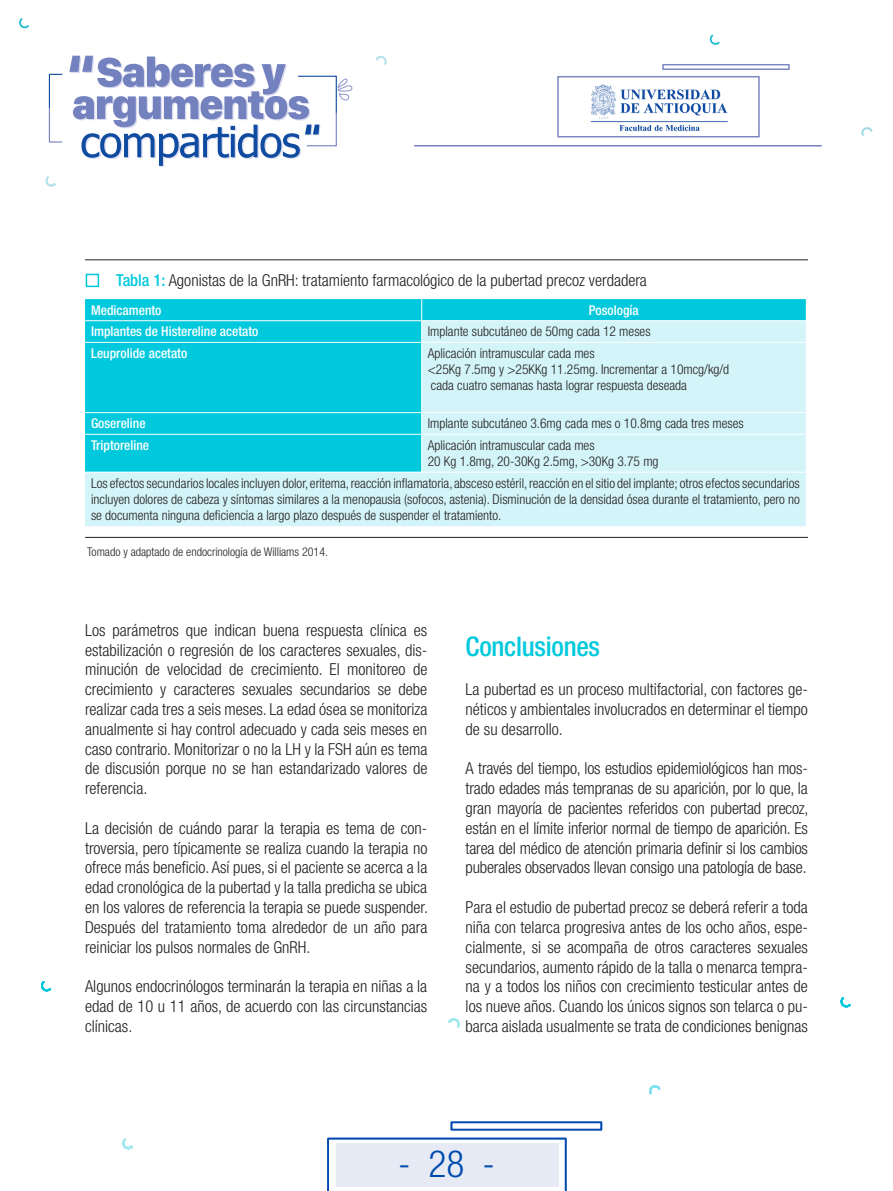
<style>
.page{position:relative;width:893px;height:1191px;background:#fff}
.page>*{position:absolute;margin:0;border:0;box-sizing:border-box;transform-origin:0 0}
.t1{font:300 condensed 37.5px "Helvetica Neue LT Std";color:#004bad}
.t2{font:500 condensed 27px "Helvetica Neue LT Std";letter-spacing:-.01em;color:#00c9dd}
.t3{font:300 condensed 16.5px/19.8px "Helvetica Neue LT Std";color:#231f20;text-align:justify}
.t4{font:300 condensed 13.5px/16.2px "Helvetica Neue LT Std";color:#231f20}
.t5{font:500 condensed 13.5px "Helvetica Neue LT Std";color:#fff}
.t6{font:300 condensed 12px "Helvetica Neue LT Std";color:#231f20}
.s1{font-weight:500;color:#00c9dd}
</style>
<div class="page">
<svg style="left:48px;top:55px;width:305px;height:112px"></svg>
<div style="left:662px;top:64px;width:128px;height:6px;border:2px solid #7c88c3"></div>
<hr style="left:415px;top:145px;width:406px;height:1px;background:#7381bf">
<div style="left:557px;top:76px;width:203px;height:61px;border:2px solid #7c88c3"></div>
<svg style="left:591px;top:84px;width:137px;height:47px"></svg>
<svg style="left:19px;top:18px;width:10px;height:11px"></svg>
<svg style="left:376px;top:55px;width:11px;height:10px"></svg>
<svg style="left:45px;top:176px;width:11px;height:11px"></svg>
<svg style="left:861px;top:127px;width:12px;height:9px"></svg>
<svg style="left:709px;top:35px;width:11px;height:10px"></svg>
<svg style="left:451px;top:1121px;width:151px;height:9px"></svg>
<svg style="left:327px;top:1137px;width:239px;height:54px"></svg>
<svg style="left:41px;top:981px;width:10px;height:10px"></svg>
<svg style="left:448px;top:1018px;width:12px;height:10px"></svg>
<svg style="left:122px;top:1138px;width:11px;height:11px"></svg>
<svg style="left:649px;top:1085px;width:12px;height:9px"></svg>
<svg style="left:840px;top:997px;width:10px;height:10px"></svg>
<div style="left:85px;top:299px;width:721px;height:21px;background:#00c9dd"></div>
<svg style="left:85px;top:321px;width:721px;height:205px;background:#86e4ee"></svg>
<svg style="left:421px;top:299px;width:1px;height:43px"></svg>
<hr style="left:85px;top:342px;width:337px;height:1px;background:#fff">
<hr style="left:422px;top:342px;width:384px;height:1px;background:#fff">
<hr style="left:421px;top:343px;width:1px;height:69px;background:#fff">
<hr style="left:85px;top:412px;width:337px;height:1px;background:#fff">
<hr style="left:422px;top:412px;width:384px;height:1px;background:#fff">
<svg style="left:421px;top:413px;width:1px;height:21px"></svg>
<hr style="left:85px;top:434px;width:337px;height:1px;background:#fff">
<hr style="left:422px;top:434px;width:384px;height:1px;background:#fff">
<hr style="left:421px;top:434px;width:1px;height:38px;background:#fff">
<hr style="left:85px;top:472px;width:337px;height:1px;background:#fff">
<hr style="left:422px;top:472px;width:384px;height:1px;background:#fff">
<div style="left:86px;top:274px;width:13px;height:13px;border:2px solid #00c9dd"></div>
<hr style="left:85px;top:537px;width:723px;height:1px;background:#231f20">
<hr style="left:85px;top:259px;width:723px;height:1px;background:#231f20">
<p class="t3" style="left:116px;top:270px;width:532px"><span class="s1">Tabla 1:</span> Agonistas de la GnRH: tratamiento farmacológico de la pubertad precoz verdadera</p>
<p class="t5" style="left:91px;top:302px;width:72px">Medicamento</p>
<p class="t5" style="left:589px;top:302px;width:51px">Posología</p>
<p class="t5" style="left:91px;top:323px;width:169px">Implantes de Histereline acetato</p>
<p class="t4" style="left:428px;top:323px;width:224px">Implante subcutáneo de 50mg cada 12 meses</p>
<p class="t5" style="left:91px;top:345px;width:98px">Leuprolide acetato</p>
<p class="t4" style="left:428px;top:345px;width:303px">Aplicación intramuscular cada mes<br>&lt;25Kg 7.5mg y &gt;25KKg 11.25mg. Incrementar a 10mcg/kg/d cada cuatro semanas hasta lograr respuesta deseada</p>
<p class="t5" style="left:91px;top:415px;width:56px">Gosereline</p>
<p class="t4" style="left:428px;top:415px;width:318px">Implante subcutáneo 3.6mg cada mes o 10.8mg cada tres meses</p>
<p class="t5" style="left:91px;top:437px;width:60px">Triptoreline</p>
<p class="t4" style="left:428px;top:437px;width:232px">Aplicación intramuscular cada mes<br>20 Kg 1.8mg, 20-30Kg 2.5mg, &gt;30Kg 3.75 mg</p>
<p class="t4" style="left:91px;top:475px;width:710px;text-align:justify">Los efectos secundarios locales incluyen dolor, eritema, reacción inflamatoria, absceso estéril, reacción en el sitio del implante; otros efectos secundarios incluyen dolores de cabeza y síntomas similares a la menopausia (sofocos, astenia). Disminución de la densidad ósea durante el tratamiento, pero no se documenta ninguna deficiencia a largo plazo después de suspender el tratamiento.</p>
<p class="t6" style="left:87px;top:545px;width:242px">Tomado y adaptado de endocrinología de Williams 2014.</p>
<p class="t3" style="left:85px;top:620px;width:344px">Los parámetros que indican buena respuesta clínica es estabilización o regresión de los caracteres sexuales, dis&shy;minución de velocidad de crecimiento. El monitoreo de crecimiento y caracteres sexuales secundarios se debe realizar cada tres a seis meses. La edad ósea se monitoriza anualmente si hay control adecuado y cada seis meses en caso contrario. Monitorizar o no la LH y la FSH aún es tema de discusión porque no se han estandarizado valores de referencia.</p>
<p class="t3" style="left:85px;top:818px;width:344px">La decisión de cuándo parar la terapia es tema de con&shy;troversia, pero típicamente se realiza cuando la terapia no ofrece más beneficio. Así pues, si el paciente se acerca a la edad cronológica de la pubertad y la talla predicha se ubica en los valores de referencia la terapia se puede suspender.<br>Después del tratamiento toma alrededor de un año para reiniciar los pulsos normales de GnRH.</p>
<p class="t3" style="left:85px;top:976px;width:344px">Algunos endocrinólogos terminarán la terapia en niñas a la edad de 10 u 11 años, de acuerdo con las circunstancias clínicas.</p>
<h2 class="t2" style="left:466px;top:630px;width:136px">Conclusiones</h2>
<p class="t3" style="left:466px;top:679px;width:344px">La pubertad es un proceso multifactorial, con factores ge&shy;néticos y ambientales involucrados en determinar el tiempo de su desarrollo.</p>
<p class="t3" style="left:466px;top:758px;width:344px">A través del tiempo, los estudios epidemiológicos han mos&shy;trado edades más tempranas de su aparición, por lo que, la gran mayoría de pacientes referidos con pubertad precoz, están en el límite inferior normal de tiempo de aparición. Es tarea del médico de atención primaria definir si los cambios puberales observados llevan consigo una patología de base.</p>
<p class="t3" style="left:466px;top:897px;width:344px">Para el estudio de pubertad precoz se deberá referir a toda niña con telarca progresiva antes de los ocho años, espe&shy;cialmente, si se acompaña de otros caracteres sexuales secundarios, aumento rápido de la talla o menarca tempra&shy;na y a todos los niños con crecimiento testicular antes de los nueve años. Cuando los únicos signos son telarca o pu&shy;barca aislada usualmente se trata de condiciones benignas</p>
<h1 class="t1" style="left:398px;top:1142px;width:98px">- 28 -</h1>
</div>
